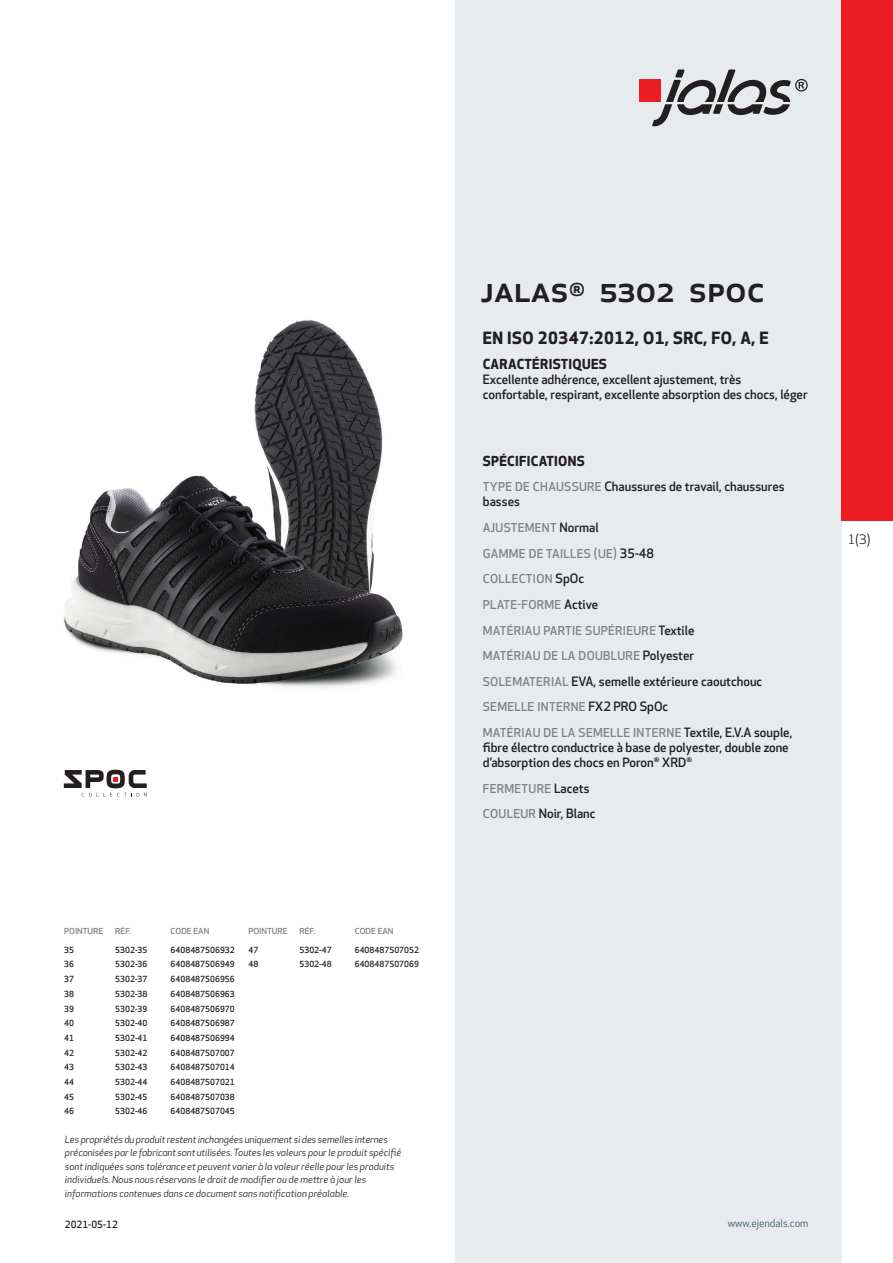
<style>
.page{position:relative;width:893px;height:1263px;background:#fff}
.page>*{position:absolute;margin:0;border:0;box-sizing:border-box;transform-origin:0 0}
.prodname{font:500 36px "Apex New";color:#231f20}
.Funktion_body{font:700 16.5px "Apex New";letter-spacing:.025em;color:#231f20}
.Funktion_body-2{font:700 13.5px "Apex New";letter-spacing:.025em;color:#231f20}
.t1{font:12.75px "Apex New";color:#231f20}
.Funktion_body-3{font:500 12.6px/15px "Apex New";color:#231f20}
.Funktion_body-4{font:500 12px "Apex New";letter-spacing:.025em;color:#808285}
.t2{font:10.5px "Apex New";color:#405968}
.t3{font:italic 9.75px/13.5px "Apex New";color:#231f20}
.t4{font:500 9.75px "Apex New";color:#231f20}
.ArticleTable_body{font:500 8.25px "Apex New";color:#231f20}
.ArticeTable_header{font:500 8.1px "Apex New";color:#808285;scale:1.06 1}
.s1{font-size:12px;color:#808285}
.s2{font-size:12.6px;color:#231f20}
</style>
<div class="page">
<div style="left:455px;top:0;width:387px;height:1263px;background:#e8ebee"></div>
<div style="left:639px;top:80px;width:22px;height:22px;background:#ee1d23"></div>
<svg style="left:652px;top:70px;width:156px;height:56px"></svg>
<div style="left:842px;top:0;width:51px;height:520px;background:#ee1d23"></div>
<img style="left:64px;top:320px;width:339px;height:368px">
<svg style="left:64px;top:770px;width:83px;height:26px"></svg>
<p class="ArticeTable_header" style="left:64px;top:925px;width:38px">POINTURE</p>
<p class="ArticeTable_header" style="left:115px;top:925px;width:16px">RÉF.</p>
<p class="ArticeTable_header" style="left:171px;top:925px;width:38px">CODE EAN</p>
<p class="ArticleTable_body" style="left:64px;top:944px;width:11px">35</p>
<p class="ArticleTable_body" style="left:115px;top:944px;width:34px">5302-35</p>
<p class="ArticleTable_body" style="left:171px;top:944px;width:66px">6408487506932</p>
<p class="ArticleTable_body" style="left:64px;top:959px;width:11px">36</p>
<p class="ArticleTable_body" style="left:115px;top:959px;width:34px">5302-36</p>
<p class="ArticleTable_body" style="left:171px;top:959px;width:66px">6408487506949</p>
<p class="ArticleTable_body" style="left:64px;top:973px;width:11px">37</p>
<p class="ArticleTable_body" style="left:115px;top:973px;width:34px">5302-37</p>
<p class="ArticleTable_body" style="left:171px;top:973px;width:66px">6408487506956</p>
<p class="ArticleTable_body" style="left:64px;top:988px;width:11px">38</p>
<p class="ArticleTable_body" style="left:115px;top:988px;width:34px">5302-38</p>
<p class="ArticleTable_body" style="left:171px;top:988px;width:66px">6408487506963</p>
<p class="ArticleTable_body" style="left:64px;top:1003px;width:11px">39</p>
<p class="ArticleTable_body" style="left:115px;top:1003px;width:34px">5302-39</p>
<p class="ArticleTable_body" style="left:171px;top:1003px;width:66px">6408487506970</p>
<p class="ArticleTable_body" style="left:64px;top:1018px;width:11px">40</p>
<p class="ArticleTable_body" style="left:115px;top:1018px;width:34px">5302-40</p>
<p class="ArticleTable_body" style="left:171px;top:1018px;width:66px">6408487506987</p>
<p class="ArticleTable_body" style="left:64px;top:1032px;width:11px">41</p>
<p class="ArticleTable_body" style="left:115px;top:1032px;width:34px">5302-41</p>
<p class="ArticleTable_body" style="left:171px;top:1032px;width:66px">6408487506994</p>
<p class="ArticleTable_body" style="left:64px;top:1047px;width:11px">42</p>
<p class="ArticleTable_body" style="left:115px;top:1047px;width:34px">5302-42</p>
<p class="ArticleTable_body" style="left:171px;top:1047px;width:66px">6408487507007</p>
<p class="ArticleTable_body" style="left:64px;top:1062px;width:11px">43</p>
<p class="ArticleTable_body" style="left:115px;top:1062px;width:34px">5302-43</p>
<p class="ArticleTable_body" style="left:171px;top:1062px;width:66px">6408487507014</p>
<p class="ArticleTable_body" style="left:64px;top:1076px;width:11px">44</p>
<p class="ArticleTable_body" style="left:115px;top:1076px;width:34px">5302-44</p>
<p class="ArticleTable_body" style="left:171px;top:1076px;width:66px">6408487507021</p>
<p class="ArticleTable_body" style="left:64px;top:1091px;width:11px">45</p>
<p class="ArticleTable_body" style="left:115px;top:1091px;width:34px">5302-45</p>
<p class="ArticleTable_body" style="left:171px;top:1091px;width:66px">6408487507038</p>
<p class="ArticleTable_body" style="left:64px;top:1106px;width:11px">46</p>
<p class="ArticleTable_body" style="left:115px;top:1106px;width:34px">5302-46</p>
<p class="ArticleTable_body" style="left:171px;top:1106px;width:66px">6408487507045</p>
<p class="ArticeTable_header" style="left:248px;top:925px;width:38px">POINTURE</p>
<p class="ArticeTable_header" style="left:299px;top:925px;width:16px">RÉF.</p>
<p class="ArticeTable_header" style="left:355px;top:925px;width:38px">CODE EAN</p>
<p class="ArticleTable_body" style="left:248px;top:944px;width:11px">47</p>
<p class="ArticleTable_body" style="left:299px;top:944px;width:34px">5302-47</p>
<p class="ArticleTable_body" style="left:355px;top:944px;width:66px">6408487507052</p>
<p class="ArticleTable_body" style="left:248px;top:959px;width:11px">48</p>
<p class="ArticleTable_body" style="left:299px;top:959px;width:34px">5302-48</p>
<p class="ArticleTable_body" style="left:355px;top:959px;width:66px">6408487507069</p>
<p class="t3" style="left:65px;top:1132px;width:338px">Les propriétés du produit restent inchangées uniquement si des semelles internes préconisées par le fabricant sont utilisées. Toutes les valeurs pour le produit spécifié sont indiquées sans tolérance et peuvent varier à la valeur réelle pour les produits individuels. Nous nous réservons le droit de modifier ou de mettre à jour les informations contenues dans ce document sans notification préalable.</p>
<p class="t4" style="left:65px;top:1218px;width:54px">2021-05-12</p>
<p class="prodname" style="left:480px;top:265px;width:286px">JALAS<sup>®</sup> 5302 SPOC</p>
<p class="Funktion_body" style="left:483px;top:326px;width:287px">EN ISO 20347:2012, O1, SRC, FO, A, E</p>
<p class="Funktion_body-2" style="left:483px;top:355px;width:126px">CARACTÉRISTIQUES</p>
<p class="Funktion_body-3" style="left:483px;top:372px;width:326px">Excellente adhérence, excellent ajustement, très confortable, respirant, excellente absorption des chocs, léger</p>
<p class="Funktion_body-2" style="left:483px;top:451px;width:103px">SPÉCIFICATIONS</p>
<p class="Funktion_body-3" style="left:483px;top:479px;width:303px"><span class="s1">TYPE DE CHAUSSURE</span> Chaussures de travail, chaussures basses</p>
<p class="Funktion_body-4" style="left:483px;top:520px;width:117px">AJUSTEMENT <span class="s2">Normal</span></p>
<p class="Funktion_body-4" style="left:483px;top:545px;width:173px">GAMME DE TAILLES (UE) <span class="s2">35-48</span></p>
<p class="Funktion_body-4" style="left:483px;top:571px;width:103px">COLLECTION <span class="s2">SpOc</span></p>
<p class="Funktion_body-4" style="left:483px;top:596px;width:117px">PLATE-FORME <span class="s2">Active</span></p>
<p class="Funktion_body-4" style="left:483px;top:622px;width:213px">MATÉRIAU PARTIE SUPÉRIEURE <span class="s2">Textile</span></p>
<p class="Funktion_body-4" style="left:483px;top:648px;width:213px">MATÉRIAU DE LA DOUBLURE <span class="s2">Polyester</span></p>
<p class="Funktion_body-3" style="left:483px;top:673px;width:281px"><span class="s1">SOLEMATERIAL</span> EVA, semelle extérieure caoutchouc</p>
<p class="Funktion_body-4" style="left:483px;top:699px;width:187px">SEMELLE INTERNE <span class="s2">FX2 PRO SpOc</span></p>
<p class="Funktion_body-4" style="left:483px;top:725px;width:311px">MATÉRIAU DE LA SEMELLE INTERNE <span class="s2">Textile, E.V.A souple,</span></p>
<p class="Funktion_body-3" style="left:483px;top:740px;width:307px">fibre électro conductrice à base de polyester, double zone d’absorption des chocs en Poron<sup>®</sup> XRD<sup>®</sup></p>
<p class="Funktion_body-4" style="left:483px;top:780px;width:108px">FERMETURE <span class="s2">Lacets</span></p>
<p class="Funktion_body-3" style="left:483px;top:806px;width:114px"><span class="s1">COULEUR</span> Noir, Blanc</p>
<h3 class="t1" style="left:848px;top:531px;width:24px">1(3)</h3>
<p class="t2" style="left:728px;top:1217px;width:82px">www.ejendals.com</p>
</div>
